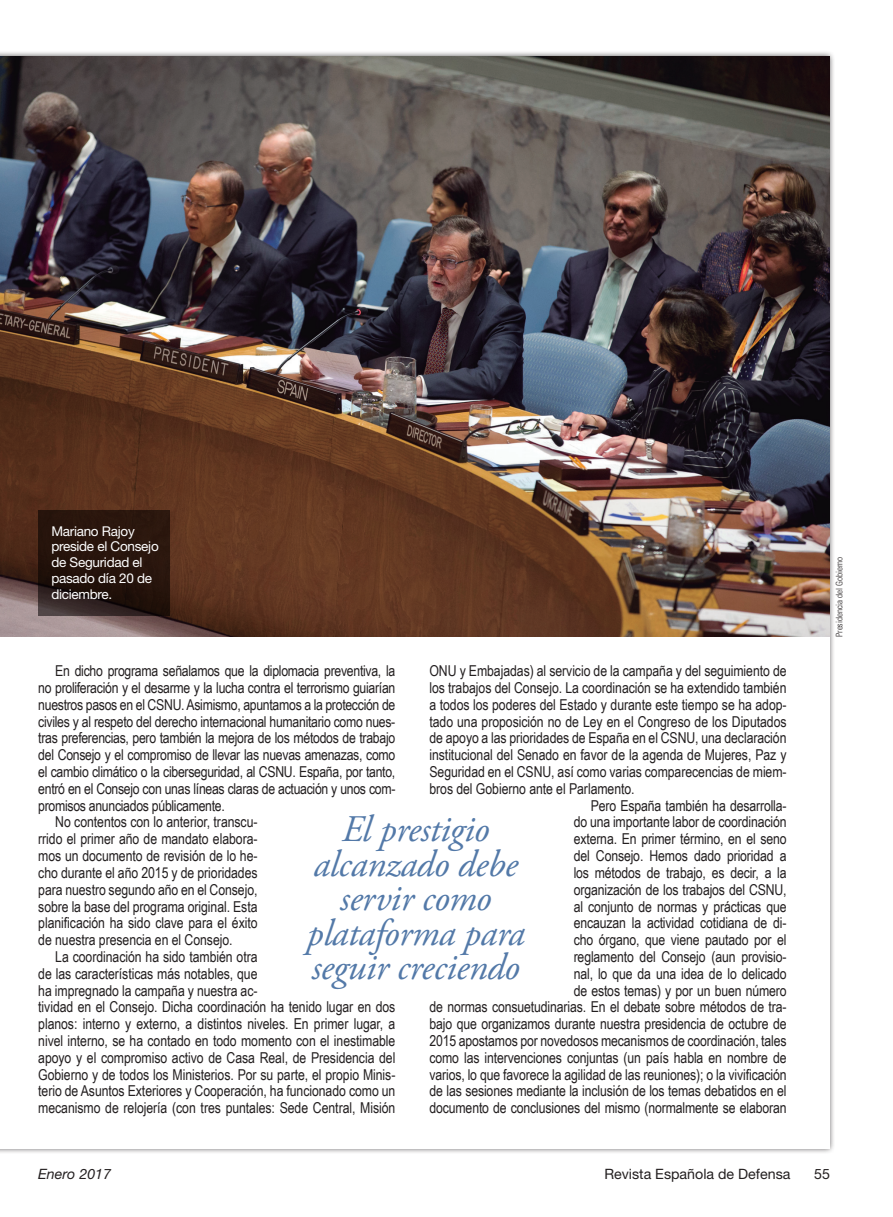
<style>
.page{position:relative;width:893px;height:1217px;background:#fff}
.page>*{position:absolute;margin:0;border:0;box-sizing:border-box;transform-origin:0 0}
.t1{font:italic 37.5px/34.5px "Adobe Garamond Pro";letter-spacing:-.01em;color:#5379a8;text-align:center}
.t2{font:15px "Arial Narrow";letter-spacing:-.01em;color:#231f20}
.t3{font:14.25px "Helvetica Neue";color:#231f20}
.t4{font:italic 14.25px "Helvetica Neue";color:#231f20}
.t5{font:13.5px/15.8px "Helvetica Neue";letter-spacing:-.02em;color:#fff}
.t6{font:300 condensed 9px "Univers";letter-spacing:-.005em;color:#231f20}
</style>
<div class="page">
<img style="left:0;top:56px;width:829px;height:580px">
<svg style="left:38px;top:509px;width:132px;height:106px;background:#28160f"></svg>
<p class="t5" style="left:51px;top:522px;width:109px">Mariano Rajoy preside el Consejo de Seguridad el pasado día 20 de diciembre.</p>
<p class="t2" style="left:429px;top:659px;width:359px">ONU y Embajadas) al servicio de la campaña y del seguimiento de</p>
<p class="t2" style="left:429px;top:676px;width:359px">los trabajos del Consejo. La coordinación se ha extendido también</p>
<p class="t2" style="left:429px;top:693px;width:359px">a todos los poderes del Estado y durante este tiempo se ha adop-</p>
<p class="t2" style="left:429px;top:710px;width:359px">tado una proposición no de Ley en el Congreso de los Diputados</p>
<p class="t2" style="left:429px;top:727px;width:359px">de apoyo a las prioridades de España en el CSNU, una declaración</p>
<p class="t2" style="left:429px;top:743px;width:359px">institucional del Senado en favor de la agenda de Mujeres, Paz y</p>
<p class="t2" style="left:429px;top:760px;width:359px">Seguridad en el CSNU, así como varias comparecencias de miem-</p>
<p class="t2" style="left:429px;top:777px;width:207px">bros del Gobierno ante el Parlamento.</p>
<p class="t2" style="left:591px;top:794px;width:197px">Pero España también ha desarrolla-</p>
<p class="t2" style="left:574px;top:811px;width:214px">do una importante labor de coordinación</p>
<p class="t2" style="left:574px;top:827px;width:214px">externa. En primer término, en el seno</p>
<p class="t2" style="left:574px;top:844px;width:214px">del Consejo. Hemos dado prioridad a</p>
<p class="t2" style="left:574px;top:861px;width:214px">los métodos de trabajo, es decir, a la</p>
<p class="t2" style="left:574px;top:878px;width:214px">organización de los trabajos del CSNU,</p>
<p class="t2" style="left:574px;top:895px;width:214px">al conjunto de normas y prácticas que</p>
<p class="t2" style="left:574px;top:911px;width:214px">encauzan la actividad cotidiana de di-</p>
<p class="t2" style="left:574px;top:928px;width:214px">cho órgano, que viene pautado por el</p>
<p class="t2" style="left:574px;top:945px;width:214px">reglamento del Consejo (aun provisio-</p>
<p class="t2" style="left:574px;top:962px;width:214px">nal, lo que da una idea de lo delicado</p>
<p class="t2" style="left:574px;top:979px;width:214px">de estos temas) y por un buen número</p>
<p class="t2" style="left:429px;top:995px;width:359px">de normas consuetudinarias. En el debate sobre métodos de tra-</p>
<p class="t2" style="left:429px;top:1012px;width:359px">bajo que organizamos durante nuestra presidencia de octubre de</p>
<p class="t2" style="left:429px;top:1029px;width:359px">2015 apostamos por novedosos mecanismos de coordinación, tales</p>
<p class="t2" style="left:429px;top:1046px;width:359px">como las intervenciones conjuntas (un país habla en nombre de</p>
<p class="t2" style="left:429px;top:1063px;width:359px">varios, lo que favorece la agilidad de las reuniones); o la vivificación</p>
<p class="t2" style="left:429px;top:1079px;width:359px">de las sesiones mediante la inclusión de los temas debatidos en el</p>
<p class="t2" style="left:429px;top:1096px;width:359px">documento de conclusiones del mismo (normalmente se elaboran</p>
<p class="t2" style="left:55px;top:659px;width:342px">En dicho programa señalamos que la diplomacia preventiva, la</p>
<p class="t2" style="left:38px;top:676px;width:359px">no proliferación y el desarme y la lucha contra el terrorismo guiarían</p>
<p class="t2" style="left:38px;top:693px;width:359px">nuestros pasos en el CSNU. Asimismo, apuntamos a la protección de</p>
<p class="t2" style="left:38px;top:710px;width:359px">civiles y al respeto del derecho internacional humanitario como nues-</p>
<p class="t2" style="left:38px;top:727px;width:359px">tras preferencias, pero también la mejora de los métodos de trabajo</p>
<p class="t2" style="left:38px;top:743px;width:359px">del Consejo y el compromiso de llevar las nuevas amenazas, como</p>
<p class="t2" style="left:38px;top:760px;width:359px">el cambio climático o la ciberseguridad, al CSNU. España, por tanto,</p>
<p class="t2" style="left:38px;top:777px;width:359px">entró en el Consejo con unas líneas claras de actuación y unos com-</p>
<p class="t2" style="left:38px;top:794px;width:188px">promisos anunciados públicamente.</p>
<p class="t2" style="left:55px;top:811px;width:204px">No contentos con lo anterior, transcu-</p>
<p class="t2" style="left:38px;top:827px;width:221px">rrido el primer año de mandato elabora-</p>
<p class="t2" style="left:38px;top:844px;width:221px">mos un documento de revisión de lo he-</p>
<p class="t2" style="left:38px;top:861px;width:221px">cho durante el año 2015 y de prioridades</p>
<p class="t2" style="left:38px;top:878px;width:221px">para nuestro segundo año en el Consejo,</p>
<p class="t2" style="left:38px;top:895px;width:221px">sobre la base del programa original. Esta</p>
<p class="t2" style="left:38px;top:911px;width:221px">planificación ha sido clave para el éxito</p>
<p class="t2" style="left:38px;top:928px;width:196px">de nuestra presencia en el Consejo.</p>
<p class="t2" style="left:55px;top:945px;width:204px">La coordinación ha sido también otra</p>
<p class="t2" style="left:38px;top:962px;width:221px">de las características más notables, que</p>
<p class="t2" style="left:38px;top:979px;width:221px">ha impregnado la campaña y nuestra ac-</p>
<p class="t2" style="left:38px;top:995px;width:359px">tividad en el Consejo. Dicha coordinación ha tenido lugar en dos</p>
<p class="t2" style="left:38px;top:1012px;width:359px">planos: interno y externo, a distintos niveles. En primer lugar, a</p>
<p class="t2" style="left:38px;top:1029px;width:359px">nivel interno, se ha contado en todo momento con el inestimable</p>
<p class="t2" style="left:38px;top:1046px;width:359px">apoyo y el compromiso activo de Casa Real, de Presidencia del</p>
<p class="t2" style="left:38px;top:1063px;width:359px">Gobierno y de todos los Ministerios. Por su parte, el propio Minis-</p>
<p class="t2" style="left:38px;top:1079px;width:359px">terio de Asuntos Exteriores y Cooperación, ha funcionado como un</p>
<p class="t2" style="left:38px;top:1096px;width:359px">mecanismo de relojería (con tres puntales: Sede Central, Misión</p>
<h1 class="t1" style="left:307px;top:813px;width:219px">El prestigio alcanzado debe servir como plataforma para seguir creciendo</h1>
<p class="t6" style="left:834px;top:636px;width:81px;rotate:-90deg">Presidencia del Gobierno</p>
<p class="t4" style="left:38px;top:1164px;width:74px">Enero 2017</p>
<p class="t3" style="left:604px;top:1164px;width:188px">Revista Española de Defensa</p>
<p class="t3" style="left:814px;top:1164px;width:17px">55</p>
</div>
